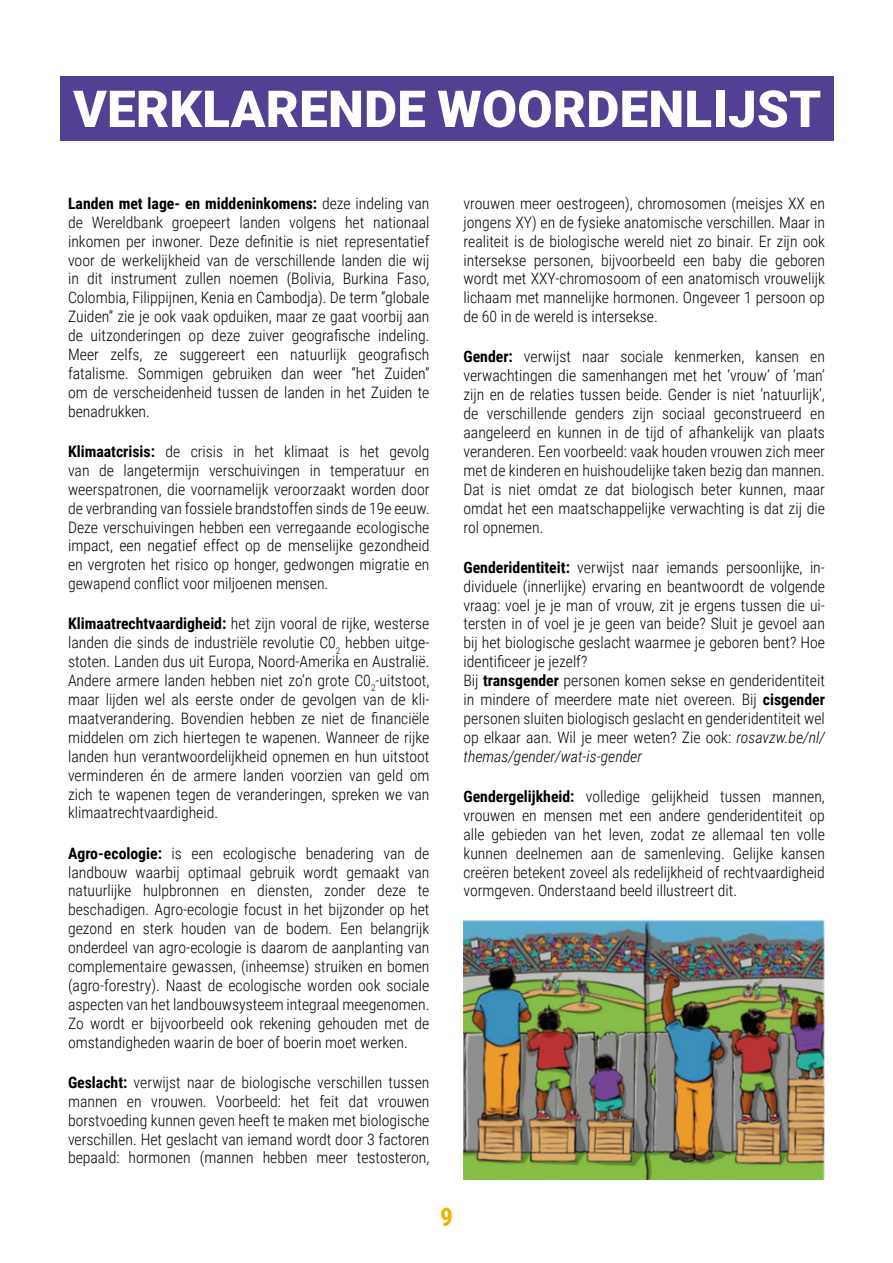
<style>
.page{position:relative;width:893px;height:1263px;background:#fff}
.page>*{position:absolute;margin:0;border:0;box-sizing:border-box;transform-origin:0 0}
.t1{font:900 51px "Roboto";letter-spacing:.005em;color:#fff}
.t2{font:700 25.5px "Roboto Condensed";color:#edb300}
.t3{font:300 15.75px/18.9px "Roboto Condensed";color:#000;text-align:justify}
.s1{font-weight:700}
.s2{font-style:italic}
</style>
<div class="page">
<div style="left:60px;top:77px;width:773px;height:64px;background:#544093"></div>
<img style="left:463px;top:920px;width:362px;height:259px">
<h1 class="t1" style="left:73px;top:73px;width:750px">VERKLARENDE WOORDENLIJST</h1>
<p class="t3" style="left:68px;top:193px;width:363px"><span class="s1">Landen met lage- en middeninkomens:</span> deze indeling van de Wereldbank groepeert landen volgens het nationaal inkomen per inwoner. Deze definitie is niet representatief voor de werkelijkheid van de verschillende landen die wij in dit instrument zullen noemen (Bolivia, Burkina Faso, Colombia, Filippijnen, Kenia en Cambodja). De term “globale Zuiden” zie je ook vaak opduiken, maar ze gaat voorbij aan de uitzonderingen op deze zuiver geografische indeling.<br>Meer zelfs, ze suggereert een natuurlijk geografisch fatalisme. Sommigen gebruiken dan weer “het Zuiden” om de verscheidenheid tussen de landen in het Zuiden te benadrukken.</p>
<p class="t3" style="left:68px;top:441px;width:363px"><span class="s1">Klimaatcrisis:</span> de crisis in het klimaat is het gevolg van de langetermijn verschuivingen in temperatuur en weerspatronen, die voornamelijk veroorzaakt worden door de verbranding van fossiele brandstoffen sinds de 19e eeuw.<br>Deze verschuivingen hebben een verregaande ecologische impact, een negatief effect op de menselijke gezondheid en vergroten het risico op honger, gedwongen migratie en gewapend conflict voor miljoenen mensen.</p>
<p class="t3" style="left:68px;top:614px;width:363px"><span class="s1">Klimaatrechtvaardigheid:</span> het zijn vooral de rijke, westerse landen die sinds de industriële revolutie C0<sub>2</sub> hebben uitge&shy;stoten. Landen dus uit Europa, Noord-Amerika en Australië.<br>Andere armere landen hebben niet zo’n grote C0<sub>2</sub>-uitstoot, maar lijden wel als eerste onder de gevolgen van de kli&shy;maatverandering. Bovendien hebben ze niet de financiële middelen om zich hiertegen te wapenen. Wanneer de rijke landen hun verantwoordelijkheid opnemen en hun uitstoot verminderen én de armere landen voorzien van geld om zich te wapenen tegen de veranderingen, spreken we van klimaatrechtvaardigheid.</p>
<p class="t3" style="left:68px;top:843px;width:363px"><span class="s1">Agro-ecologie:</span> is een ecologische benadering van de landbouw waarbij optimaal gebruik wordt gemaakt van natuurlijke hulpbronnen en diensten, zonder deze te beschadigen. Agro-ecologie focust in het bijzonder op het gezond en sterk houden van de bodem. Een belangrijk onderdeel van agro-ecologie is daarom de aanplanting van complementaire gewassen, (inheemse) struiken en bomen (agro-forestry). Naast de ecologische worden ook sociale aspecten van het landbouwsysteem integraal meegenomen.<br>Zo wordt er bijvoorbeeld ook rekening gehouden met de omstandigheden waarin de boer of boerin moet werken.</p>
<p class="t3" style="left:68px;top:1072px;width:363px"><span class="s1">Geslacht:</span> verwijst naar de biologische verschillen tussen mannen en vrouwen. Voorbeeld: het feit dat vrouwen borstvoeding kunnen geven heeft te maken met biologische verschillen. Het geslacht van iemand wordt door 3 factoren bepaald: hormonen (mannen hebben meer testosteron,</p>
<p class="t3" style="left:463px;top:193px;width:363px">vrouwen meer oestrogeen), chromosomen (meisjes XX en jongens XY) en de fysieke anatomische verschillen. Maar in realiteit is de biologische wereld niet zo binair. Er zijn ook intersekse personen, bijvoorbeeld een baby die geboren wordt met XXY-chromosoom of een anatomisch vrouwelijk lichaam met mannelijke hormonen. Ongeveer 1 persoon op de 60 in de wereld is intersekse.</p>
<p class="t3" style="left:463px;top:347px;width:363px"><span class="s1">Gender:</span> verwijst naar sociale kenmerken, kansen en verwachtingen die samenhangen met het ‘vrouw’ of ‘man’ zijn en de relaties tussen beide. Gender is niet ‘natuurlijk’, de verschillende genders zijn sociaal geconstrueerd en aangeleerd en kunnen in de tijd of afhankelijk van plaats veranderen. Een voorbeeld: vaak houden vrouwen zich meer met de kinderen en huishoudelijke taken bezig dan mannen.<br>Dat is niet omdat ze dat biologisch beter kunnen, maar omdat het een maatschappelijke verwachting is dat zij die rol opnemen.</p>
<p class="t3" style="left:463px;top:557px;width:363px;text-align:left"><span class="s1">Genderidentiteit:</span> verwijst naar iemands persoonlijke, in&shy;dividuele (innerlijke) ervaring en beantwoordt de volgende vraag: voel je je man of vrouw, zit je ergens tussen die ui&shy;tersten in of voel je je geen van beide? Sluit je gevoel aan bij het biologische geslacht waarmee je geboren bent? Hoe identificeer je jezelf?<br>Bij <span class="s1">transgender</span> personen komen sekse en genderidentiteit in mindere of meerdere mate niet overeen. Bij <span class="s1">cisgender </span>personen sluiten biologisch geslacht en genderidentiteit wel op elkaar aan. Wil je meer weten? Zie ook: <span class="s2">rosavzw.be/nl/ themas/gender/wat-is-gender</span></p>
<p class="t3" style="left:463px;top:786px;width:363px"><span class="s1">Gendergelijkheid:</span> volledige gelijkheid tussen mannen, vrouwen en mensen met een andere genderidentiteit op alle gebieden van het leven, zodat ze allemaal ten volle kunnen deelnemen aan de samenleving. Gelijke kansen creëren betekent zoveel als redelijkheid of rechtvaardigheid vormgeven. Onderstaand beeld illustreert dit.</p>
<h2 class="t2" style="left:440px;top:1199px;width:14px">9</h2>
</div>
